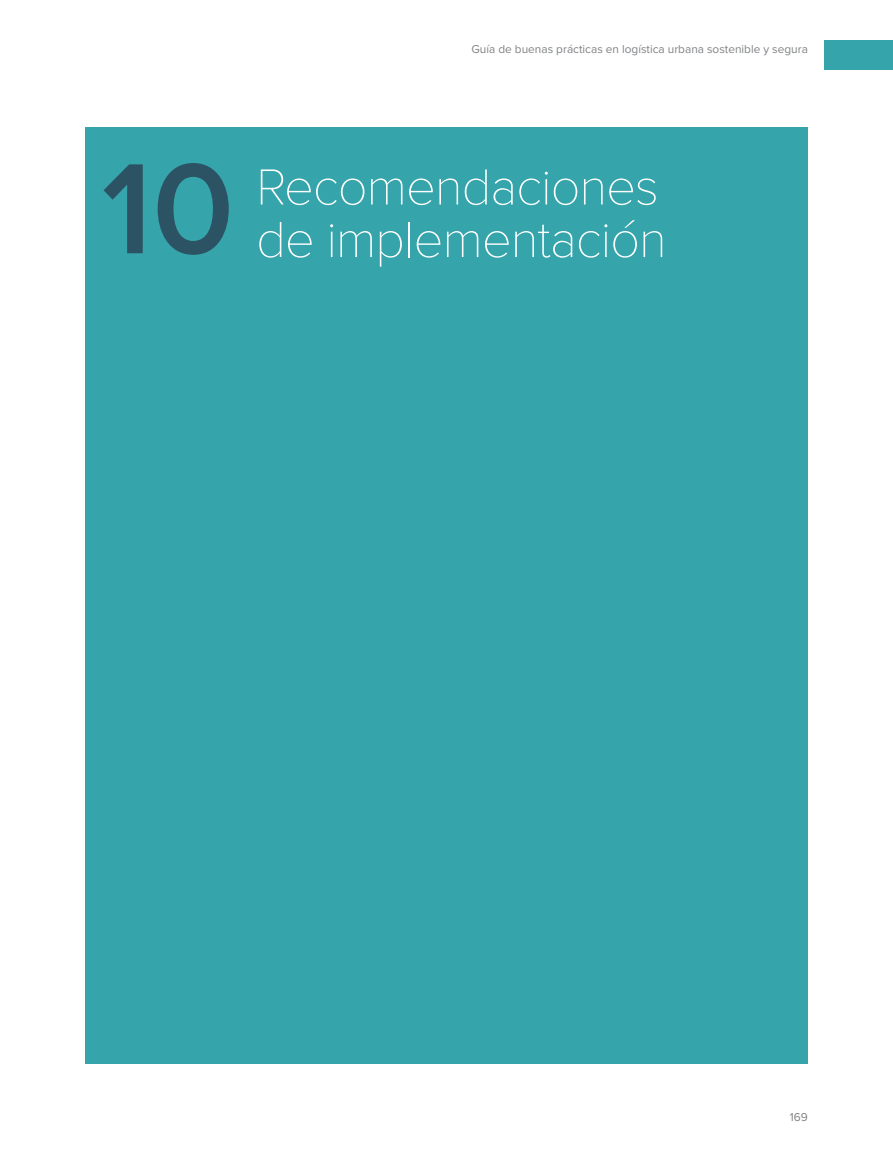
<style>
.page{position:relative;width:893px;height:1149px;background:#fff}
.page>*{position:absolute;margin:0;border:0;box-sizing:border-box;transform-origin:0 0}
.t1{font:600 133.2px "Proxima Nova";color:#2c5364}
.t2{font:100 52.5px "Proxima Nova T";letter-spacing:-.02em;color:#fff}
.t3{font:11.85px "Proxima Nova";color:#808285}
</style>
<div class="page">
<div style="left:824px;top:40px;width:69px;height:30px;background:#35a4ab"></div>
<div style="left:85px;top:128px;width:723px;height:935px;background:#35a4ab"></div>
<p class="t3" style="left:471px;top:40px;width:338px">Guía de buenas prácticas en logística urbana sostenible y segura</p>
<h1 class="t1" style="left:102px;top:109px;width:134px">10</h1>
<h2 class="t2" style="left:256px;top:148px;width:404px">Recomendaciones</h2>
<h2 class="t2" style="left:256px;top:200px;width:412px">de implementación</h2>
<p class="t3" style="left:790px;top:1107px;width:20px">169</p>
</div>
